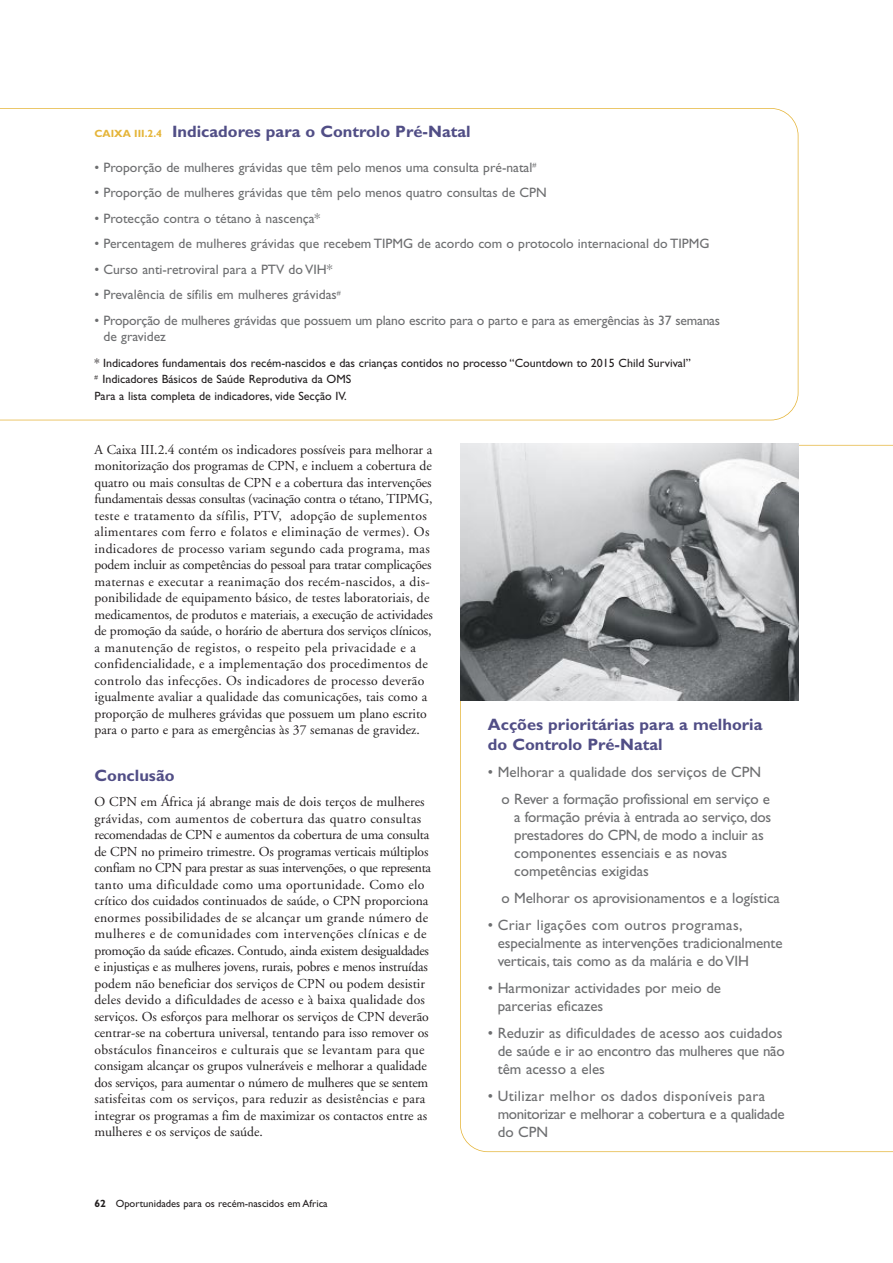
<style>
.page{position:relative;width:893px;height:1263px;background:#fff}
.page>*{position:absolute;margin:0;border:0;box-sizing:border-box;transform-origin:0 0}
.t1{font:700 16.5px/19.5px "Gill Sans";color:#514e86}
.t2{font:15px/18px "Gill Sans";letter-spacing:-.005em;color:#6d6e70}
.t3{font:13.65px/16.5px "Adobe Garamond";color:#231f20}
.t4{font:13.65px/16.5px "Gill Sans";color:#6d6e70}
.t5{font:12px/16.5px "Gill Sans";color:#231f20}
.t6{font:10.5px "Gill Sans";color:#231f20}
.s1{font-size:10.5px;color:#e5b53a}
.s2{font-weight:700}
</style>
<div class="page">
<svg style="left:0;top:108px;width:798px;height:312px"></svg>
<svg style="left:460px;top:445px;width:433px;height:707px"></svg>
<img style="left:460px;top:444px;width:338px;height:257px">
<p class="t1" style="left:94px;top:124px;width:378px"><span class="s1">CAIXA III.2.4</span> Indicadores para o Controlo Pré-Natal</p>
<p class="t4" style="left:94px;top:160px;width:443px">• Proporção de mulheres grávidas que têm pelo menos uma consulta pré-natal<sup>#</sup></p>
<p class="t4" style="left:94px;top:186px;width:454px">• Proporção de mulheres grávidas que têm pelo menos quatro consultas de CPN</p>
<p class="t4" style="left:94px;top:211px;width:227px">• Protecção contra o tétano à nascença*</p>
<p class="t4" style="left:94px;top:237px;width:616px">• Percentagem de mulheres grávidas que recebem TIPMG de acordo com o protocolo internacional do TIPMG</p>
<p class="t4" style="left:94px;top:262px;width:240px">• Curso anti-retroviral para a PTV do VIH*</p>
<p class="t4" style="left:94px;top:288px;width:248px">• Prevalência de sífilis em mulheres grávidas<sup>#</sup></p>
<p class="t4" style="left:103px;top:313px;width:618px;text-indent:-9px">• Proporção de mulheres grávidas que possuem um plano escrito para o parto e para as emergências às 37 semanas de gravidez</p>
<p class="t5" style="left:94px;top:356px;width:598px">* Indicadores fundamentais dos recém-nascidos e das crianças contidos no processo “Countdown to 2015 Child Survival” <sup>#</sup> Indicadores Básicos de Saúde Reprodutiva da OMS<br>Para a lista completa de indicadores, vide Secção IV.</p>
<p class="t3" style="left:94px;top:442px;width:340px">A Caixa III.2.4 contém os indicadores possíveis para melhorar a monitorização dos programas de CPN, e incluem a cobertura de quatro ou mais consultas de CPN e a cobertura das intervenções fundamentais dessas consultas (vacinação contra o tétano, TIPMG, teste e tratamento da sífilis, PTV, adopção de suplementos alimentares com ferro e folatos e eliminação de vermes). Os indicadores de processo variam segundo cada programa, mas podem incluir as competências do pessoal para tratar complicações maternas e executar a reanimação dos recém-nascidos, a dis&shy;ponibilidade de equipamento básico, de testes laboratoriais, de medicamentos, de produtos e materiais, a execução de actividades de promoção da saúde, o horário de abertura dos serviços clínicos, a manutenção de registos, o respeito pela privacidade e a confidencialidade, e a implementação dos procedimentos de controlo das infecções. Os indicadores de processo deverão igualmente avaliar a qualidade das comunicações, tais como a proporção de mulheres grávidas que possuem um plano escrito para o parto e para as emergências às 37 semanas de gravidez.</p>
<p class="t1" style="left:94px;top:767px;width:82px">Conclusão</p>
<p class="t3" style="left:94px;top:795px;width:338px">O CPN em África já abrange mais de dois terços de mulheres grávidas, com aumentos de cobertura das quatro consultas recomendadas de CPN e aumentos da cobertura de uma consulta de CPN no primeiro trimestre. Os programas verticais múltiplos confiam no CPN para prestar as suas intervenções, o que representa tanto uma dificuldade como uma oportunidade. Como elo crítico dos cuidados continuados de saúde, o CPN proporciona enormes possibilidades de se alcançar um grande número de mulheres e de comunidades com intervenções clínicas e de promoção da saúde eficazes. Contudo, ainda existem desigualdades e injustiças e as mulheres jovens, rurais, pobres e menos instruídas podem não beneficiar dos serviços de CPN ou podem desistir deles devido a dificuldades de acesso e à baixa qualidade dos serviços. Os esforços para melhorar os serviços de CPN deverão centrar-se na cobertura universal, tentando para isso remover os obstáculos financeiros e culturais que se levantam para que consigam alcançar os grupos vulneráveis e melhorar a qualidade dos serviços, para aumentar o número de mulheres que se sentem satisfeitas com os serviços, para reduzir as desistências e para integrar os programas a fim de maximizar os contactos entre as mulheres e os serviços de saúde.</p>
<p class="t6" style="left:94px;top:1199px;width:235px"><span class="s2">62</span> Oportunidades para os recém-nascidos em Africa</p>
<p class="t1" style="left:488px;top:716px;width:276px">Acções prioritárias para a melhoria do Controlo Pré-Natal</p>
<p class="t2" style="left:501px;top:759px;width:270px;line-height:27px;text-indent:-14px">• Melhorar a qualidade dos serviços de CPN o Rever a formação profissional em serviço e</p>
<p class="t2" style="left:514px;top:809px;width:259px">a formação prévia à entrada ao serviço, dos prestadores do CPN, de modo a incluir as componentes essenciais e as novas competências exigidas</p>
<p class="t2" style="left:501px;top:890px;width:280px">o Melhorar os aprovisionamentos e a logística</p>
<p class="t2" style="left:498px;top:917px;width:286px;text-indent:-10px">• Criar ligações com outros programas, especialmente as intervenções tradicionalmente verticais, tais como as da malária e do VIH</p>
<p class="t2" style="left:498px;top:980px;width:225px;text-indent:-10px">• Harmonizar actividades por meio de parcerias eficazes</p>
<p class="t2" style="left:498px;top:1025px;width:289px;text-indent:-10px">• Reduzir as dificuldades de acesso aos cuidados de saúde e ir ao encontro das mulheres que não têm acesso a eles</p>
<p class="t2" style="left:498px;top:1088px;width:288px;text-indent:-10px">• Utilizar melhor os dados disponíveis para monitorizar e melhorar a cobertura e a qualidade do CPN</p>
</div>
